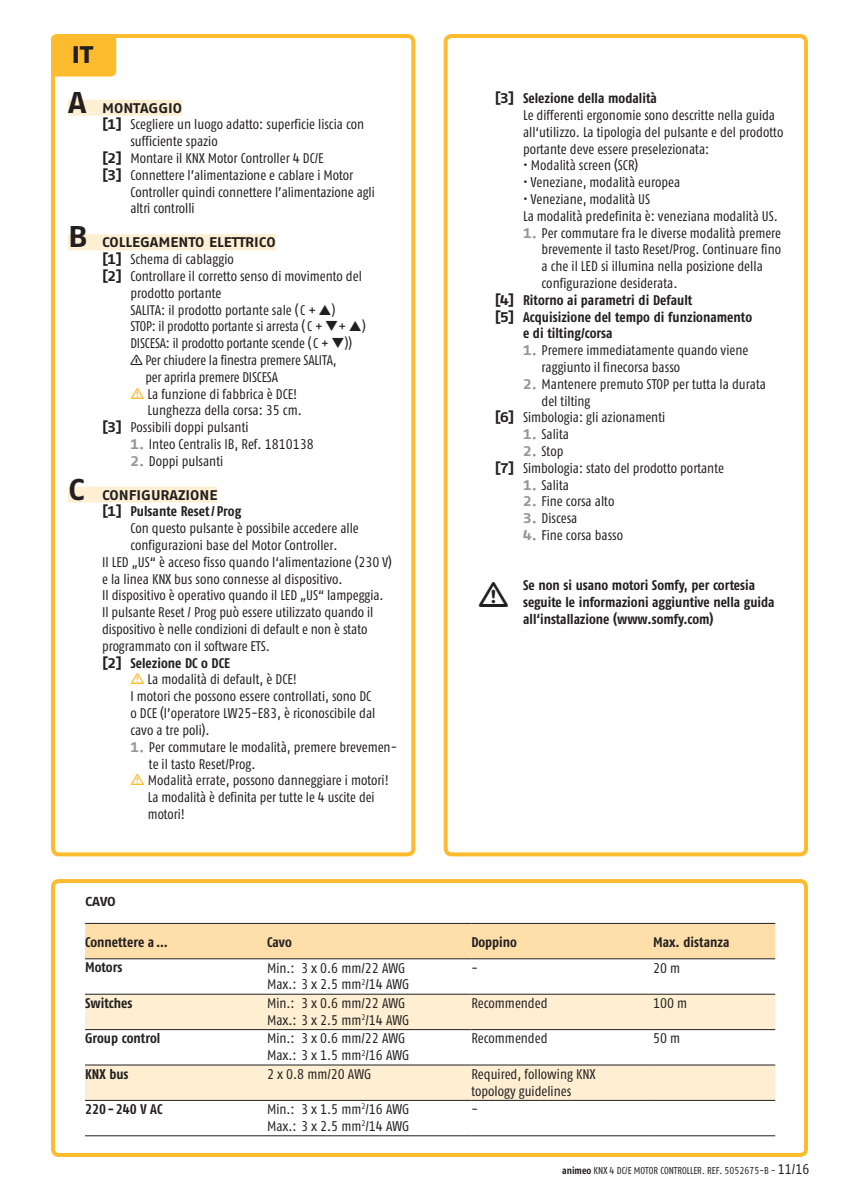
<style>
.page{position:relative;width:842px;height:1191px;background:#fff}
.page>*{position:absolute;margin:0;border:0;box-sizing:border-box;transform-origin:0 0}
.t1{font:24px "Fago Ex Exb Tf";color:#231f20}
.t2{font:14px/16.8px "Fago Co Regular Tf";color:#231f20}
.t3{font:14px/16.8px "Fago Co Bold Tf";color:#231f20}
.t4{font:14px "Fago Ex Bold Tf";color:#231f20}
.t5{font:13px "Fago Ex Bold Tf";color:#231f20}
.t6{font:10px "Fago Co Regular Tf";color:#231f20}
.s1{font-size:30px}
.s2{font-family:"Fago Ex Bold Tf"}
.s3{font-family:"Fago Ex Bold Tf";color:#939598}
.s4{font-family:"Fago Co Bold Tf"}
.s5{font-size:14px}
</style>
<div class="page">
<div style="left:51px;top:34px;width:364px;height:822px;border:4px solid #fdbb2e;border-radius:6px"></div>
<div style="left:68px;top:100px;width:114px;height:13px;background:#feefd2"></div>
<hr style="left:68px;top:113px;width:114px;height:3px;background:#feefd2">
<div style="left:68px;top:234px;width:208px;height:13px;background:#feefd2"></div>
<hr style="left:68px;top:247px;width:208px;height:3px;background:#feefd2">
<div style="left:68px;top:486px;width:149px;height:13px;background:#feefd2"></div>
<hr style="left:68px;top:499px;width:149px;height:3px;background:#feefd2">
<div style="left:444px;top:34px;width:364px;height:822px;border:4px solid #fdbb2e;border-radius:6px"></div>
<div style="left:51px;top:34px;width:65px;height:43px;background:#fdbb2e;border-radius:6px"></div>
<div style="left:51px;top:879px;width:757px;height:278px;border:4px solid #fdbb2e;border-radius:6px"></div>
<div style="left:85px;top:924px;width:690px;height:34px;background:#fedfaa"></div>
<svg style="left:85px;top:959px;width:690px;height:1px"></svg>
<svg style="left:85px;top:994px;width:690px;height:106px;fill:#feefd2"></svg>
<hr style="left:85px;top:1100px;width:182px;height:1px;background:#231f20">
<hr style="left:267px;top:1100px;width:204px;height:1px;background:#231f20">
<hr style="left:471px;top:1100px;width:182px;height:1px;background:#231f20">
<hr style="left:653px;top:1100px;width:122px;height:1px;background:#231f20">
<hr style="left:85px;top:1135px;width:182px;height:1px;background:#231f20">
<hr style="left:267px;top:1135px;width:204px;height:1px;background:#231f20">
<hr style="left:471px;top:1135px;width:182px;height:1px;background:#231f20">
<hr style="left:653px;top:1135px;width:122px;height:1px;background:#231f20">
<hr style="left:85px;top:923px;width:182px;height:1px;background:#231f20">
<hr style="left:267px;top:923px;width:204px;height:1px;background:#231f20">
<hr style="left:471px;top:923px;width:182px;height:1px;background:#231f20">
<hr style="left:653px;top:923px;width:122px;height:1px;background:#231f20">
<hr style="left:85px;top:958px;width:182px;height:1px;background:#231f20">
<hr style="left:267px;top:958px;width:204px;height:1px;background:#231f20">
<hr style="left:471px;top:958px;width:182px;height:1px;background:#231f20">
<hr style="left:653px;top:958px;width:122px;height:1px;background:#231f20">
<hr style="left:85px;top:993px;width:182px;height:1px;background:#231f20">
<hr style="left:267px;top:993px;width:204px;height:1px;background:#231f20">
<hr style="left:471px;top:993px;width:182px;height:1px;background:#231f20">
<hr style="left:653px;top:993px;width:122px;height:1px;background:#231f20">
<hr style="left:85px;top:1029px;width:182px;height:1px;background:#231f20">
<hr style="left:267px;top:1029px;width:204px;height:1px;background:#231f20">
<hr style="left:471px;top:1029px;width:182px;height:1px;background:#231f20">
<hr style="left:653px;top:1029px;width:122px;height:1px;background:#231f20">
<hr style="left:85px;top:1064px;width:182px;height:1px;background:#231f20">
<hr style="left:267px;top:1064px;width:204px;height:1px;background:#231f20">
<hr style="left:471px;top:1064px;width:182px;height:1px;background:#231f20">
<hr style="left:653px;top:1064px;width:122px;height:1px;background:#231f20">
<p class="t1" style="left:72px;top:40px;width:22px">IT</p>
<p class="t4" style="left:68px;top:99px;width:116px"><span class="s1">A</span> MONTAGGIO</p>
<p class="t2" style="left:130px;top:116px;width:235px;text-indent:-28px"><span class="s2">[1]</span> Scegliere un luogo adatto: superficie liscia con sufficiente spazio</p>
<p class="t2" style="left:102px;top:150px;width:223px"><span class="s2">[2]</span> Montare il KNX Motor Controller 4 DC/E</p>
<p class="t2" style="left:130px;top:166px;width:246px;text-indent:-28px"><span class="s2">[3]</span> Connettere l’alimentazione e cablare i Motor<br>Controller quindi connettere l’alimentazione agli altri controlli</p>
<p class="t4" style="left:68px;top:234px;width:209px"><span class="s1">B</span> COLLEGAMENTO ELETTRICO</p>
<p class="t2" style="left:102px;top:251px;width:133px"><span class="s2">[1]</span> Schema di cablaggio</p>
<p class="t2" style="left:130px;top:267px;width:233px;text-indent:-28px"><span class="s2">[2]</span> Controllare il corretto senso di movimento del prodotto portante</p>
<p class="t2" style="left:130px;top:301px;width:207px">SALITA: il prodotto portante sale (C + )</p>
<p class="t2" style="left:130px;top:318px;width:237px">STOP: il prodotto portante si arresta (C + ❑+ )</p>
<p class="t2" style="left:130px;top:335px;width:223px">DISCESA: il prodotto portante scende (C + ❑))</p>
<p class="t2" style="left:145px;top:351px;width:193px;text-indent:-15px">■ Per chiudere la finestra premere SALITA, per aprirla premere DISCESA</p>
<p class="t2" style="left:147px;top:385px;width:156px">La funzione di fabbrica è DCE!<br>Lunghezza della corsa: 35 cm.</p>
<p class="t2" style="left:102px;top:419px;width:148px"><span class="s2">[3]</span> Possibili doppi pulsanti</p>
<p class="t2" style="left:130px;top:435px;width:185px"><span class="s3">1.</span> Inteo Centralis IB, Ref. 1810138</p>
<p class="t2" style="left:130px;top:452px;width:94px"><span class="s3">2.</span> Doppi pulsanti</p>
<p class="t4" style="left:68px;top:486px;width:151px"><span class="s1">C</span> CONFIGURAZIONE</p>
<p class="t2" style="left:130px;top:503px;width:230px;text-indent:-28px"><span class="s2">[1]</span> <span class="s4">Pulsante Reset/ Prog<br></span>Con questo pulsante è possibile accedere alle configurazioni base del Motor Controller.</p>
<p class="t2" style="left:102px;top:553px;width:291px">Il LED „US“ è acceso fisso quando l‘alimentazione (230 V) e la linea KNX bus sono connesse al dispositivo.<br>Il dispositivo è operativo quando il LED „US“ lampeggia.<br>Il pulsante Reset / Prog può essere utilizzato quando il dispositivo è nelle condizioni di default e non è stato programmato con il software ETS.</p>
<p class="t2" style="left:147px;top:654px;width:151px;text-indent:-45px"><span class="s2">[2]</span> <span class="s4">Selezione DC o DCE<br></span>La modalità di default, è DCE!</p>
<p class="t2" style="left:130px;top:688px;width:247px">I motori che possono essere controllati, sono DC o DCE (l’operatore LW25-E83, è riconoscibile dal cavo a tre poli).</p>
<p class="t2" style="left:149px;top:738px;width:250px;text-indent:-18px"><span class="s3">1.</span> Per commutare le modalità, premere brevemen&shy;te il tasto Reset/Prog.</p>
<p class="t2" style="left:148px;top:772px;width:242px">Modalità errate, possono danneggiare i motori!<br>La modalità è definita per tutte le 4 uscite dei motori!</p>
<p class="t5" style="left:85px;top:894px;width:32px">CAVO</p>
<p class="t2" style="left:523px;top:90px;width:262px;text-indent:-28px"><span class="s2">[3]</span> <span class="s4">Selezione della modalità<br></span>Le differenti ergonomie sono descritte nella guida all‘utilizzo. La tipologia del pulsante e del prodotto portante deve essere preselezionata:</p>
<p class="t2" style="left:523px;top:157px;width:117px">• Modalità screen (SCR)</p>
<p class="t2" style="left:523px;top:174px;width:159px">• Veneziane, modalità europea</p>
<p class="t2" style="left:523px;top:190px;width:256px">• Veneziane, modalità US<br>La modalità predefinita è: veneziana modalità US.</p>
<p class="t2" style="left:541px;top:224px;width:241px;text-indent:-18px"><span class="s3">1.</span> Per commutare fra le diverse modalità premere brevemente il tasto Reset/Prog. Continuare fino a che il LED si illumina nella posizione della configurazione desiderata.</p>
<p class="t3" style="left:495px;top:291px;width:199px"><span class="s2">[4]</span> Ritorno ai parametri di Default</p>
<p class="t3" style="left:523px;top:308px;width:231px;text-indent:-28px"><span class="s2">[5]</span> Acquisizione del tempo di funzionamento e di tilting/corsa</p>
<p class="t2" style="left:541px;top:342px;width:208px;text-indent:-18px"><span class="s3">1.</span> Premere immediatamente quando viene raggiunto il finecorsa basso</p>
<p class="t2" style="left:541px;top:375px;width:226px;text-indent:-18px"><span class="s3">2.</span> Mantenere premuto STOP per tutta la durata del tilting</p>
<p class="t2" style="left:495px;top:409px;width:172px"><span class="s2">[6]</span> Simbologia: gli azionamenti</p>
<p class="t2" style="left:523px;top:426px;width:47px"><span class="s3">1.</span> Salita</p>
<p class="t2" style="left:523px;top:442px;width:42px"><span class="s3">2.</span> Stop</p>
<p class="t2" style="left:495px;top:459px;width:231px"><span class="s2">[7]</span> Simbologia: stato del prodotto portante</p>
<p class="t2" style="left:523px;top:476px;width:47px"><span class="s3">1.</span> Salita</p>
<p class="t2" style="left:523px;top:493px;width:93px"><span class="s3">2.</span> Fine corsa alto</p>
<p class="t2" style="left:523px;top:510px;width:56px"><span class="s3">3.</span> Discesa</p>
<p class="t2" style="left:523px;top:526px;width:102px"><span class="s3">4.</span> Fine corsa basso</p>
<p class="t3" style="left:523px;top:577px;width:253px">Se non si usano motori Somfy, per cortesia seguite le informazioni aggiuntive nella guida all‘installazione (www.somfy.com)</p>
<p class="t3" style="left:85px;top:933px;width:84px">Connettere a…</p>
<p class="t3" style="left:267px;top:933px;width:26px">Cavo</p>
<p class="t3" style="left:471px;top:933px;width:47px">Doppino</p>
<p class="t3" style="left:653px;top:933px;width:78px">Max. distanza</p>
<p class="t3" style="left:85px;top:959px;width:39px">Motors</p>
<p class="t2" style="left:267px;top:959px;width:144px">Min.: 3 x 0.6 mm/22 AWG<br>Max.: 3 x 2.5 mm<sup>2</sup>/14 AWG</p>
<p class="t2" style="left:471px;top:959px;width:8px">-</p>
<p class="t2" style="left:653px;top:959px;width:29px">20 m</p>
<p class="t3" style="left:85px;top:994px;width:49px">Switches</p>
<p class="t2" style="left:267px;top:994px;width:144px">Min.: 3 x 0.6 mm/22 AWG<br>Max.: 3 x 2.5 mm<sup>2</sup>/14 AWG</p>
<p class="t2" style="left:471px;top:994px;width:78px">Recommended</p>
<p class="t2" style="left:653px;top:994px;width:36px">100 m</p>
<p class="t3" style="left:85px;top:1029px;width:77px">Group control</p>
<p class="t2" style="left:267px;top:1030px;width:144px">Min.: 3 x 0.6 mm/22 AWG<br>Max.: 3 x 1.5 mm<sup>2</sup>/16 AWG</p>
<p class="t2" style="left:471px;top:1030px;width:78px">Recommended</p>
<p class="t2" style="left:653px;top:1030px;width:29px">50 m</p>
<p class="t3" style="left:85px;top:1065px;width:45px">KNX bus</p>
<p class="t2" style="left:267px;top:1065px;width:106px">2 x 0.8 mm/20 AWG</p>
<p class="t2" style="left:471px;top:1065px;width:126px">Required, following KNX topology guidelines</p>
<p class="t3" style="left:85px;top:1100px;width:79px">220 - 240 V AC</p>
<p class="t2" style="left:267px;top:1100px;width:144px">Min.: 3 x 1.5 mm<sup>2</sup>/16 AWG<br>Max.: 3 x 2.5 mm<sup>2</sup>/14 AWG</p>
<p class="t2" style="left:471px;top:1100px;width:8px">-</p>
<p class="t6" style="left:562px;top:1164px;width:249px"><span class="s4">animeo</span> KNX 4 DC/E MOTOR CONTROLLER. REF. 5052675-B - <span class="s5">11/16</span></p>
</div>
